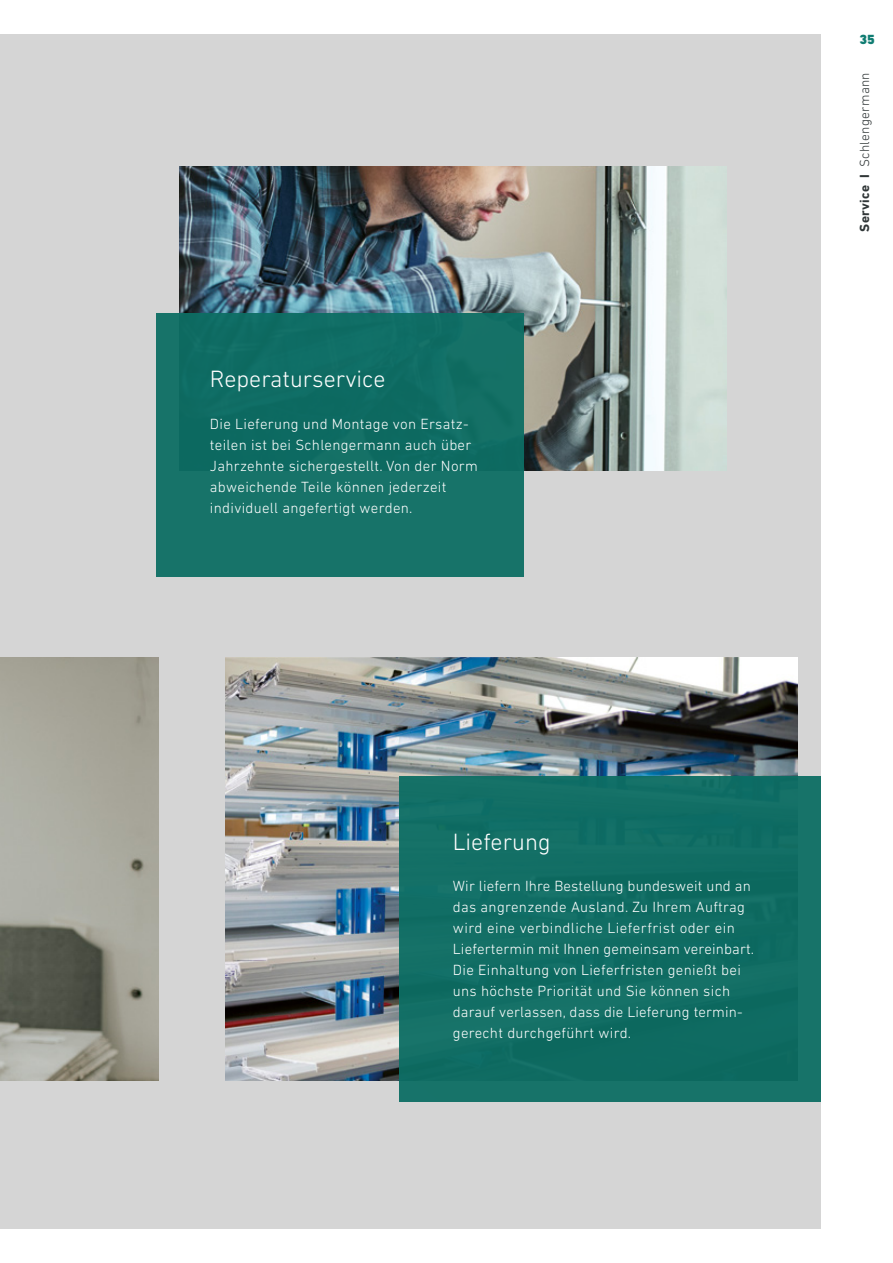
<style>
.page{position:relative;width:893px;height:1263px;background:#fff}
.page>*{position:absolute;margin:0;border:0;box-sizing:border-box;transform-origin:0 0}
.t1{font:300 24px "DIN Next LT Pro";color:#fff}
.t2{font:300 15px/21px "DIN Next LT Pro";letter-spacing:.02em;color:#fff}
.t3{font:300 13.5px "DIN Next LT Pro";letter-spacing:.02em;color:#303637}
.t4{font:900 13.5px "DIN Next LT Pro";color:#117d73}
.s1{font-weight:700}
</style>
<div class="page">
<div style="left:0;top:34px;width:821px;height:1195px;background:#d5d5d5"></div>
<img style="left:180px;top:166px;width:546px;height:304px">
<img style="left:0;top:657px;width:158px;height:423px">
<img style="left:225px;top:657px;width:572px;height:423px">
<div style="left:400px;top:776px;width:421px;height:326px;background:#116e65"></div>
<div style="left:156px;top:314px;width:368px;height:262px;background:#157167"></div>
<h1 class="t1" style="left:210px;top:365px;width:177px">Reperaturservice</h1>
<p class="t2" style="left:210px;top:414px;width:269px">Die Lieferung und Montage von Ersatz&shy;teilen ist bei Schlengermann auch über Jahrzehnte sichergestellt. Von der Norm abweichende Teile können jederzeit individuell angefertigt werden.</p>
<p class="t4" style="left:859px;top:31px;width:17px">35</p>
<p class="t3" style="left:857px;top:232px;width:161px;rotate:-90deg"><span class="s1">Service I</span> Schlengermann</p>
<h1 class="t1" style="left:453px;top:828px;width:99px">Lieferung</h1>
<p class="t2" style="left:453px;top:876px;width:303px">Wir liefern Ihre Bestellung bundesweit und an das angrenzende Ausland. Zu Ihrem Auftrag wird eine verbindliche Lieferfrist oder ein Liefertermin mit Ihnen gemeinsam vereinbart.<br>Die Einhaltung von Lieferfristen genießt bei uns höchste Priorität und Sie können sich darauf verlassen, dass die Lieferung termin&shy;gerecht durchgeführt wird.</p>
</div>
